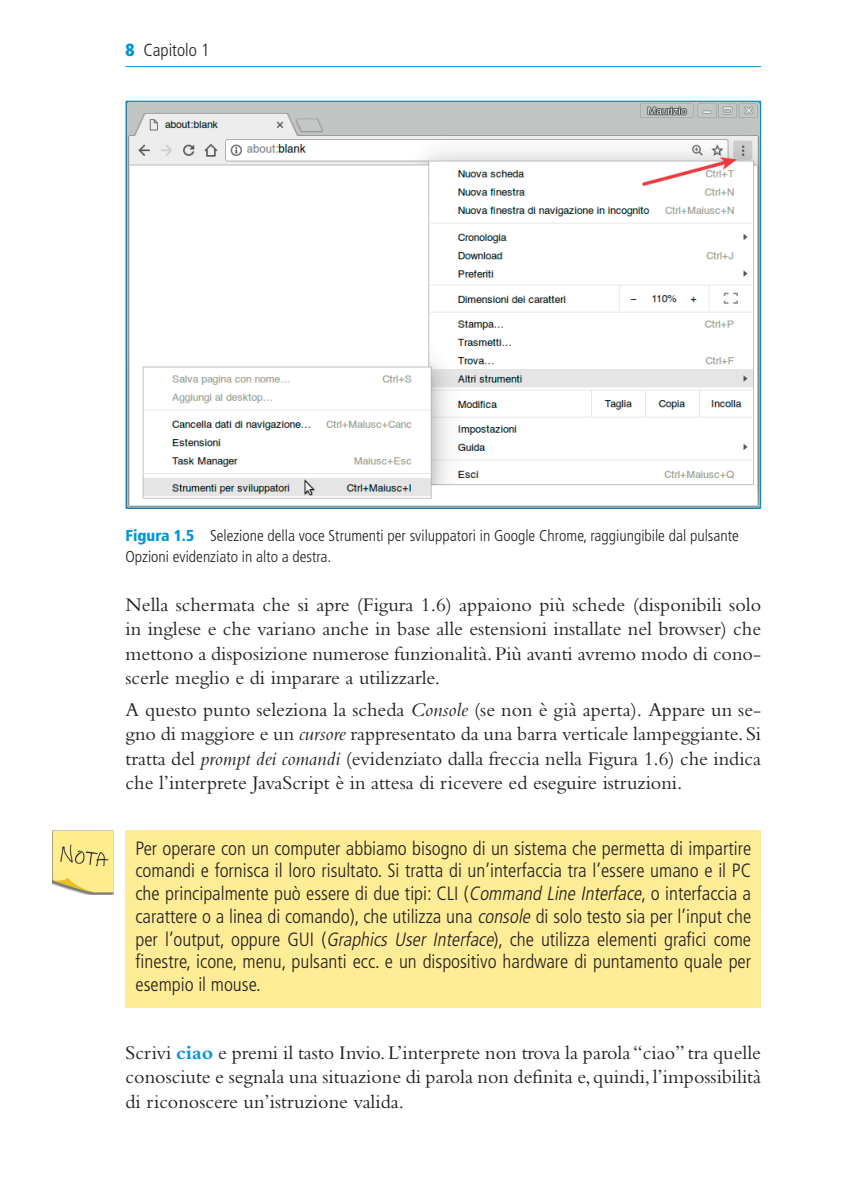
<style>
.page{position:relative;width:847px;height:1194px;background:#fff}
.page>*{position:absolute;margin:0;border:0;box-sizing:border-box;transform-origin:0 0}
.t1{font:20.12px/24.5px "Bembo Std";color:#231f20;text-align:justify}
.t2{font:300 condensed 19.25px/22.8px "Frutiger LT Std";color:#231f20;text-align:justify}
.t3{font:300 condensed 17.5px "Frutiger LT Std";color:#231f20}
.t4{font:300 condensed 15.75px/21px "Frutiger LT Std";color:#231f20}
.s1{font-weight:900;color:#0095d9}
.s2{font-style:italic}
.s3{font-weight:700;color:#0095d9}
</style>
<div class="page">
<hr style="left:125px;top:66px;width:635px;height:1px;background:#0095d9">
<img style="left:127px;top:103px;width:631px;height:403px">
<div style="left:125px;top:830px;width:635px;height:177px;background:#ffec96"></div>
<img style="left:52px;top:830px;width:61px;height:64px">
<p class="t3" style="left:125px;top:40px;width:85px"><span class="s1">8</span> Capitolo 1</p>
<p class="t4" style="left:125px;top:525px;width:614px"><span class="s1">Figura 1.5</span> Selezione della voce Strumenti per sviluppatori in Google Chrome, raggiungibile dal pulsante<br>Opzioni evidenziato in alto a destra.</p>
<p class="t1" style="left:125px;top:591px;width:637px">Nella schermata che si apre (Figura 1.6) appaiono più schede (disponibili solo in inglese e che variano anche in base alle estensioni installate nel browser) che mettono a disposizione numerose funzionalità. Più avanti avremo modo di cono&shy;scerle meglio e di imparare a utilizzarle.</p>
<p class="t1" style="left:125px;top:696px;width:637px">A questo punto seleziona la scheda <span class="s2">Console</span> (se non è già aperta). Appare un se&shy;gno di maggiore e un <span class="s2">cursore</span> rappresentato da una barra verticale lampeggiante. Si tratta del <span class="s2">prompt dei comandi</span> (evidenziato dalla freccia nella Figura 1.6) che indica che l’interprete JavaScript è in attesa di ricevere ed eseguire istruzioni.</p>
<p class="t2" style="left:135px;top:836px;width:617px">Per operare con un computer abbiamo bisogno di un sistema che permetta di impartire comandi e fornisca il loro risultato. Si tratta di un’interfaccia tra l’essere umano e il PC che principalmente può essere di due tipi: CLI (<span class="s2">Command Line Interface</span>, o interfaccia a carattere o a linea di comando), che utilizza una <span class="s2">console</span>di solo testo sia per l’input che per l’output, oppure GUI (<span class="s2">Graphics User Interface</span>), che utilizza elementi grafici come finestre, icone, menu, pulsanti ecc. e un dispositivo hardware di puntamento quale per esempio il mouse.</p>
<p class="t1" style="left:125px;top:1039px;width:636px">Scrivi <span class="s3">ciao</span> e premi il tasto Invio. L’interprete non trova la parola “ciao” tra quelle conosciute e segnala una situazione di parola non definita e, quindi, l’impossibilità di riconoscere un’istruzione valida.</p>
</div>
